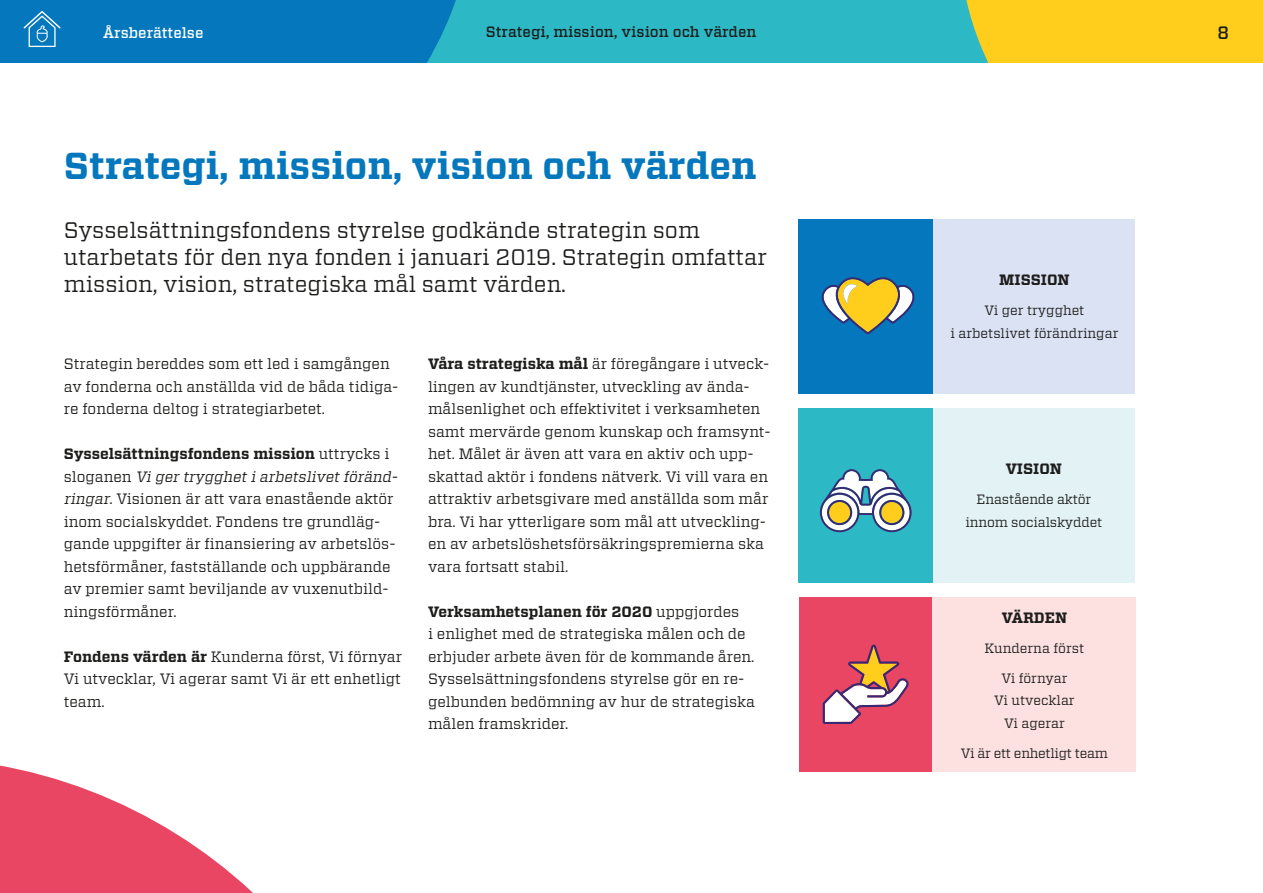
<style>
.page{position:relative;width:1263px;height:893px;background:#fff}
.page>*{position:absolute;margin:0;border:0;box-sizing:border-box;transform-origin:0 0}
.t1{font:700 37.5px "Vitesse";color:#0578bd}
.t2{font:22.5px/27px "Vitesse";color:#1d1d1b}
.t3{font:500 18px "Vitesse";color:#1d1d1b}
.Leipis{font:15px/22.5px "Vitesse";color:#1d1d1b}
.t4{font:500 15px "Vitesse";color:#1d1d1b}
.Leipis-2{font:700 15px "Vitesse";color:#1d1d1b}
.t5{font:500 15px "Vitesse";color:#fff}
.Leipis-3{font:13.5px/22.5px "Vitesse";letter-spacing:-.01em;color:#1d1d1b;text-align:center}
.s1{font-weight:700}
.s2{font-style:italic}
</style>
<div class="page">
<svg style="left:0;top:765px;width:253px;height:128px;fill:#e94663"></svg>
<div style="left:470px;top:0;width:490px;height:63px;background:#2db8c5"></div>
<div style="left:960px;top:0;width:303px;height:63px;background:#ffcd1c"></div>
<svg style="left:0;top:0;width:470px;height:63px;background:#097cbe"></svg>
<div style="left:798px;top:219px;width:135px;height:174px;background:#0578bd"></div>
<div style="left:933px;top:219px;width:202px;height:174px;background:#dae2f4"></div>
<div style="left:798px;top:408px;width:135px;height:174px;background:#2db8c5"></div>
<div style="left:933px;top:408px;width:202px;height:174px;background:#e2f2f5"></div>
<div style="left:799px;top:597px;width:133px;height:174px;background:#e94663"></div>
<div style="left:932px;top:597px;width:203px;height:174px;background:#fce1e0"></div>
<svg style="left:821px;top:277px;width:94px;height:57px"></svg>
<svg style="left:823px;top:645px;width:86px;height:79px"></svg>
<svg style="left:820px;top:469px;width:92px;height:63px"></svg>
<p class="t5" style="left:103px;top:22px;width:102px">Årsberättelse</p>
<p class="t3" style="left:1217px;top:20px;width:13px">8</p>
<p class="t4" style="left:486px;top:22px;width:272px">Strategi, mission, vision och värden</p>
<h1 class="t1" style="left:64px;top:141px;width:694px">Strategi, mission, vision och värden</h1>
<p class="t2" style="left:64px;top:216px;width:705px">Sysselsättningsfondens styrelse godkände strategin som utarbetats för den nya fonden i januari 2019. Strategin omfattar mission, vision, strategiska mål samt värden.</p>
<p class="Leipis" style="left:64px;top:352px;width:336px">Strategin bereddes som ett led i samgången av fonderna och anställda vid de båda tidiga&shy;re fonderna deltog i strategiarbetet.</p>
<p class="Leipis" style="left:64px;top:442px;width:339px"><span class="s1">Sysselsättningsfondens mission</span> uttrycks i s l o g a n e n <span class="s2">Vigertrygghetiarbetslivetföränd&shy;ringar</span>. Visionen är att vara enastående aktör inom socialskyddet. Fondens tre grundläg&shy;gande uppgifter är finansiering av arbetslös&shy;hetsförmåner, fastställande och uppbärande av premier samt beviljande av vuxenutbild&shy;ningsförmåner.</p>
<p class="Leipis" style="left:64px;top:645px;width:340px;text-align:justify"><span class="s1">Fondens värden är</span> Kunderna först, Vi förnyar Vi utvecklar, Vi agerar samt Vi är ett enhetligt team.</p>
<p class="Leipis" style="left:428px;top:352px;width:344px"><span class="s1">Våra strategiska mål</span> är föregångare i utveck&shy;lingen av kundtjänster, utveckling av ända&shy;målsenlighet och effektivitet i verksamheten samt mervärde genom kunskap och framsynt&shy;het. Målet är även att vara en aktiv och upp&shy;skattad aktör i fondens nätverk. Vi vill vara en attraktiv arbetsgivare med anställda som mår bra. Vi har ytterligare som mål att utveckling&shy;en av arbetslöshetsförsäkringspremierna ska vara fortsatt stabil.</p>
<p class="Leipis" style="left:428px;top:600px;width:328px"><span class="s1">Verksamhetsplanen för 2020</span> uppgjordes<br>i enlighet med de strategiska målen och de erbjuder arbete även för de kommande åren.<br>Sysselsättningsfondens styrelse gör en re&shy;gelbunden bedömning av hur de strategiska målen framskrider.</p>
<p class="Leipis-2" style="left:999px;top:270px;width:72px">MISSION</p>
<p class="Leipis-3" style="left:950px;top:299px;width:169px">Vi ger trygghet<br>i arbetslivet förändringar</p>
<p class="Leipis-2" style="left:1006px;top:459px;width:58px">VISION</p>
<p class="Leipis-3" style="left:965px;top:488px;width:138px">Enastående aktör innom socialskyddet</p>
<p class="Leipis-2" style="left:1002px;top:607px;width:67px">VÄRDEN</p>
<p class="Leipis-3" style="left:985px;top:636px;width:101px">Kunderna först</p>
<p class="Leipis-3" style="left:994px;top:666px;width:82px">Vi förnyar<br>Vi utvecklar<br>Vi agerar</p>
<p class="Leipis-3" style="left:961px;top:741px;width:149px">Vi är ett enhetligt team</p>
</div>
